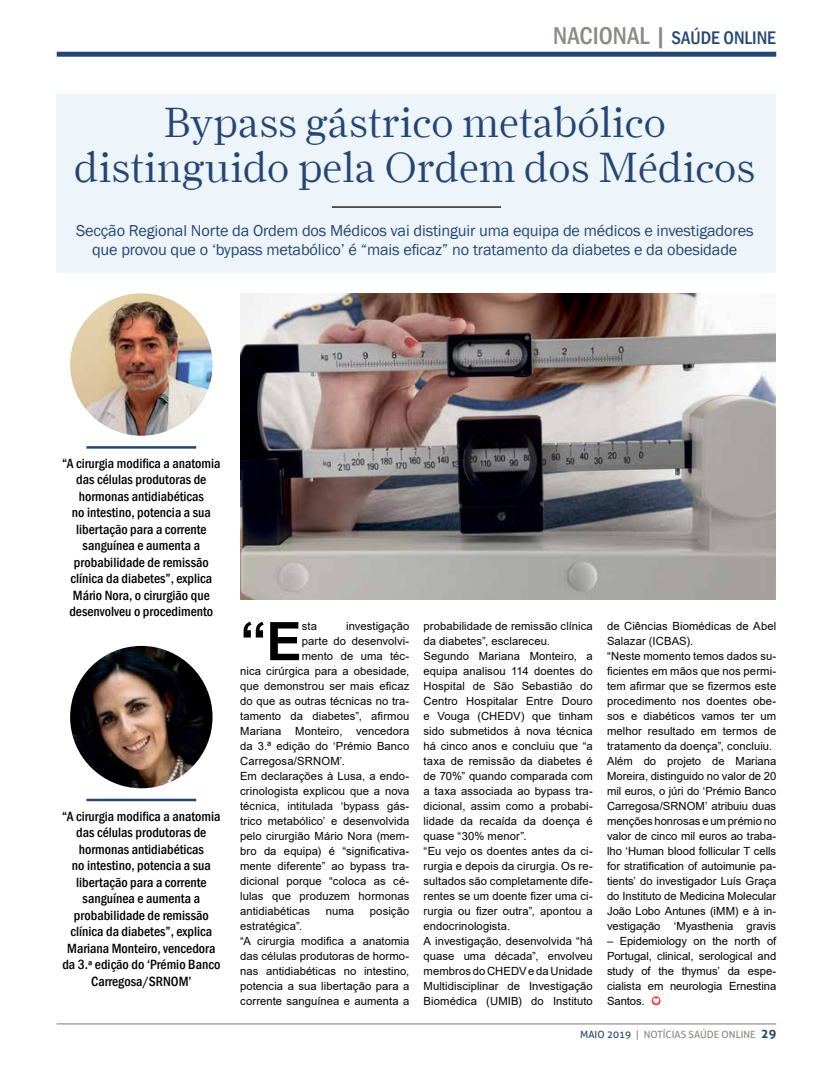
<style>
.page{position:relative;width:833px;height:1081px;background:#fff}
.page>*{position:absolute;margin:0;border:0;box-sizing:border-box;transform-origin:0 0}
.t1{font:700 53.12px "Arial";color:#000}
.t2{font:300 42.5px/45px "Farnham Display";color:#254673;text-align:center}
.t3{font:500 condensed 18.75px "Franklin Gothic";color:#254673}
.t4{font:16.25px/19px "Franklin Gothic";letter-spacing:-.01em;color:#254673;text-align:center}
.t5{font:500 condensed 13.75px/16.5px "Franklin Gothic";color:#000;text-align:center}
.t6{font:11.25px/15px "Arial";letter-spacing:.005em;color:#000}
.t7{font:10px "Aller";color:#8c8986}
.t8{font:10px "Aller";color:#254673}
.s1{font-size:25px;color:#8c8986}
.s2{color:#254673}
.s3{font-weight:700;font-size:12.5px;color:#254673}
</style>
<div class="page">
<div style="left:57px;top:52px;width:719px;height:5px;background:#254673"></div>
<hr style="left:57px;top:1023px;width:719px;height:1px;background:#979492">
<div style="left:57px;top:94px;width:719px;height:178px;background:#edf5fa"></div>
<hr style="left:332px;top:206px;width:169px;height:2px;background:#000">
<img style="left:240px;top:293px;width:536px;height:307px">
<hr style="left:86px;top:446px;width:110px;height:3px;background:#254673">
<img style="left:70px;top:293px;width:142px;height:143px;border-radius:71px">
<hr style="left:86px;top:799px;width:110px;height:2px;background:#254673">
<img style="left:70px;top:646px;width:142px;height:142px;border-radius:71px">
<svg style="left:651px;top:996px;width:9px;height:9px"></svg>
<h3 class="t3" style="left:553px;top:26px;width:180px"><span class="s1">nacional |</span> SAÚDE ONLIN</h3>
<h3 class="t3" style="left:767px;top:26px;width:10px">E</h3>
<h2 class="t2" style="left:74px;top:99px;width:682px">Bypass gástrico metabólico distinguido pela Ordem dos Médicos</h2>
<h3 class="t4" style="left:76px;top:221px;width:679px">Secção Regional Norte da Ordem dos Médicos vai distinguir uma equipa de médicos e investigadores que provou que o ‘bypass metabólico’ é “mais eficaz” no tratamento da diabetes e da obesidade</h3>
<p class="t5" style="left:62px;top:455px;width:160px">“A cirurgia modifica a anatomia das células produtoras de hormonas antidiabéticas<br>no intestino, potencia a sua libertação para a corrente sanguínea e aumenta a probabilidade de remissão clínica da diabetes”, explica<br>Mário Nora, o cirurgião que desenvolveu o procedimento</p>
<p class="t5" style="left:62px;top:807px;width:160px">“A cirurgia modifica a anatomia das células produtoras de hormonas antidiabéticas<br>no intestino, potencia a sua libertação para a corrente sanguínea e aumenta a probabilidade de remissão clínica da diabetes”, explica<br>Mariana Monteiro, vencedora da 3.ª edição do ‘Prémio Banco<br>Carregosa/SRNOM’</p>
<h1 class="t1" style="left:240px;top:604px;width:63px">“E</h1>
<p class="t6" style="left:302px;top:618px;width:17px">sta</p>
<p class="t6" style="left:346px;top:618px;width:65px">investigação</p>
<p class="t6" style="left:302px;top:633px;width:109px">parte do desenvolvi-</p>
<p class="t6" style="left:302px;top:648px;width:109px">mento de uma téc-</p>
<p class="t6" style="left:240px;top:663px;width:171px">nica cirúrgica para a obesidade,</p>
<p class="t6" style="left:240px;top:678px;width:171px">que demonstrou ser mais eficaz</p>
<p class="t6" style="left:240px;top:693px;width:171px">do que as outras técnicas no tra-</p>
<p class="t6" style="left:240px;top:708px;width:171px">tamento da diabetes”, afirmou</p>
<p class="t6" style="left:240px;top:723px;width:171px">Mariana Monteiro, vencedora</p>
<p class="t6" style="left:240px;top:738px;width:171px">da 3.ª edição do ‘Prémio Banco</p>
<p class="t6" style="left:240px;top:753px;width:106px">Carregosa/SRNOM’.</p>
<p class="t6" style="left:240px;top:768px;width:171px">Em declarações à Lusa, a endo-</p>
<p class="t6" style="left:240px;top:783px;width:171px">crinologista explicou que a nova</p>
<p class="t6" style="left:240px;top:798px;width:171px">técnica, intitulada ‘bypass gás-</p>
<p class="t6" style="left:240px;top:813px;width:171px">trico metabólico’ e desenvolvida</p>
<p class="t6" style="left:240px;top:828px;width:171px">pelo cirurgião Mário Nora (mem-</p>
<p class="t6" style="left:240px;top:843px;width:171px">bro da equipa) é “significativa-</p>
<p class="t6" style="left:240px;top:858px;width:171px">mente diferente” ao bypass tra-</p>
<p class="t6" style="left:240px;top:873px;width:171px">dicional porque “coloca as cé-</p>
<p class="t6" style="left:240px;top:888px;width:171px">lulas que produzem hormonas</p>
<p class="t6" style="left:240px;top:903px;width:71px">antidiabéticas</p>
<p class="t6" style="left:326px;top:903px;width:30px">numa</p>
<p class="t6" style="left:370px;top:903px;width:41px">posição</p>
<p class="t6" style="left:240px;top:918px;width:171px">estratégica”.<br>“A cirurgia modifica a anatomia das células produtoras de hormo&shy;nas antidiabéticas no intestino, potencia a sua libertação para a corrente sanguínea e aumenta a</p>
<p class="t6" style="left:423px;top:618px;width:171px">probabilidade de remissão clínica da diabetes”, esclareceu.<br>Segundo Mariana Monteiro, a equipa analisou 114 doentes do<br>Hospital de São Sebastião do<br>Centro Hospitalar Entre Douro e Vouga (CHEDV) que tinham sido submetidos à nova técnica há cinco anos e concluiu que “a taxa de remissão da diabetes é de 70%” quando comparada com a taxa associada ao bypass tra&shy;dicional, assim como a probabi&shy;lidade da recaída da doença é quase “30% menor”.<br>“Eu vejo os doentes antes da ci&shy;rurgia e depois da cirurgia. Os re&shy;sultados são completamente dife&shy;rentes se um doente fizer uma ci&shy;rurgia ou fizer outra”, apontou a endocrinologista.<br>A investigação, desenvolvida “há quase uma década”, envolveu membros do CHEDV e da Unidade<br>Multidisciplinar de Investigação<br>Biomédica (UMIB) do Instituto</p>
<p class="t6" style="left:607px;top:618px;width:171px">de Ciências Biomédicas de Abel<br>Salazar (ICBAS).<br>“Neste momento temos dados su&shy;ficientes em mãos que nos permi&shy;tem afirmar que se fizermos este procedimento nos doentes obe&shy;sos e diabéticos vamos ter um melhor resultado em termos de tratamento da doença”, concluiu.<br>Além do projeto de Mariana<br>Moreira, distinguido no valor de 20 mil euros, o júri do ‘Prémio Banco<br>Carregosa/SRNOM’ atribuiu duas menções honrosas e um prémio no valor de cinco mil euros ao traba&shy;lho ‘Human blood follicular T cells for stratification of autoimunie pa&shy;tients’ do investigador Luís Graça do Instituto de Medicina Molecular<br>João Lobo Antunes (iMM) e à in&shy;vestigação ‘Myasthenia gravis</p>
<p class="t6" style="left:607px;top:933px;width:171px;text-align:justify">– Epidemiology on the north of Portugal, clinical, serological and study of the thymus’ da espe&shy;cialista em neurologia Ernestina Santos.</p>
<p class="t8" style="left:580px;top:1028px;width:15px">MAIO</p>
<p class="t7" style="left:607px;top:1028px;width:171px"><span class="s2">2019</span> | NOTÍCIAS SAÚDE ONLINE <span class="s3">29</span></p>
</div>
